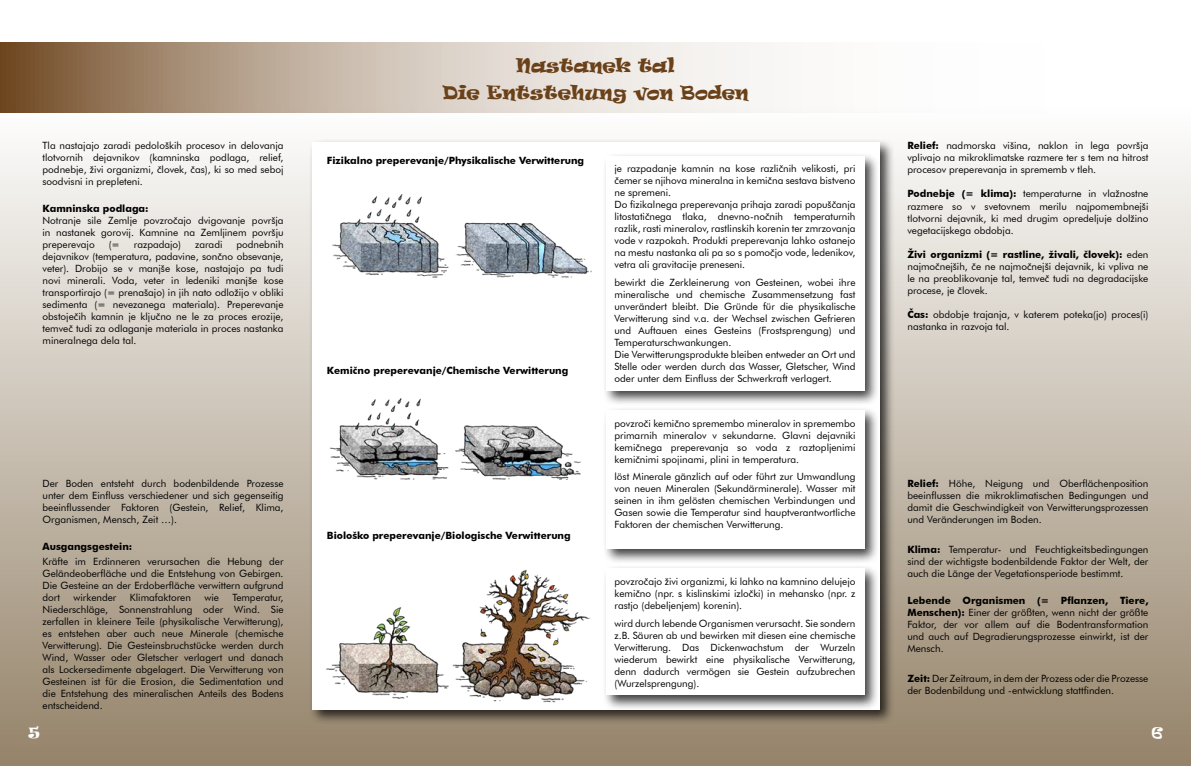
<style>
.page{position:relative;width:1191px;height:766px;background:#fff}
.page>*{position:absolute;margin:0;border:0;box-sizing:border-box;transform-origin:0 0}
.t1{font:18px/27.3px "Ravie";color:#6a4119;text-align:center}
.t2{font:14px "Ravie";color:#fff}
.t3{font:10px/12px "Futura BT";color:#000;text-align:justify}
.t4{font:10px/12px "Futura BT";color:#000101;text-align:justify}
.t5{font:700 10px "Futura BT";color:#000}
.s1{font-weight:700}
</style>
<div class="page">
<div style="left:0;top:0;width:1191px;height:765px;background:linear-gradient(to bottom,#fff,#97856c)"></div>
<svg style="left:0;top:43px;width:1191px;height:70px"></svg>
<div style="left:308px;top:138px;width:586px;height:586px;background:#000;opacity:.75"></div>
<div style="left:312px;top:142px;width:567px;height:567px;background:#fff"></div>
<img style="left:332px;top:194px;width:260px;height:84px">
<img style="left:330px;top:398px;width:251px;height:82px">
<img style="left:326px;top:570px;width:265px;height:133px">
<div style="left:602px;top:152px;width:277px;height:254px;background:#000;opacity:.75"></div>
<div style="left:606px;top:156px;width:258px;height:234px;background:#fff"></div>
<div style="left:602px;top:407px;width:277px;height:157px;background:#000;opacity:.75"></div>
<div style="left:606px;top:410px;width:258px;height:139px;background:#fff"></div>
<div style="left:602px;top:565px;width:277px;height:145px;background:#000;opacity:.75"></div>
<div style="left:606px;top:568px;width:258px;height:126px;background:#fff"></div>
<p class="t3" style="left:43px;top:140px;width:242px">Tla nastajajo zaradi pedoloških procesov in delovanja tlotvornih dejavnikov (kamninska podlaga, relief, podnebje, živi organizmi, človek, čas), ki so med seboj soodvisni in prepleteni.</p>
<p class="t5" style="left:43px;top:203px;width:108px">Kamninska podlaga:</p>
<p class="t3" style="left:43px;top:215px;width:242px">Notranje sile Zemlje povzročajo dvigovanje površja in nastanek gorovij. Kamnine na Zemljinem površju preperevajo</p>
<p class="t3" style="left:43px;top:239px;width:242px;text-indent:194px">podnebnih dejavnikov (temperatura, padavine, sončno obsevanje, veter). Drobijo se v manjše kose, nastajajo pa tudi novi minerali. Voda, veter in ledeniki manjše kose transportirajo (= prenašajo) in jih nato odložijo v obliki sedimenta (= nevezanega materiala). Preperevanje obstoječih kamnin je ključno ne le za proces erozije, temveč tudi za odlaganje materiala in proces nastanka mineralnega dela tal.</p>
<p class="t3" style="left:109px;top:239px;width:13px">(=</p>
<p class="t3" style="left:134px;top:239px;width:49px">razpadajo)</p>
<p class="t3" style="left:195px;top:239px;width:29px">zaradi</p>
<p class="t3" style="left:43px;top:477px;width:242px">Der Boden entsteht durch bodenbildende Prozesse unter dem Einfluss verschiedener und sich gegenseitig beeinflussender Faktoren (Gestein, Relief, Klima, Organismen, Mensch, Zeit …).</p>
<p class="t5" style="left:43px;top:540px;width:91px">Ausgangsgestein:</p>
<p class="t3" style="left:43px;top:555px;width:242px">Kräfte im Erdinneren verursachen die Hebung der Geländeoberfläche und die Entstehung von Gebirgen.<br>Die Gesteine an der Erdoberfläche verwittern aufgrund dort</p>
<p class="t3" style="left:74px;top:591px;width:44px">wirkender</p>
<p class="t3" style="left:130px;top:591px;width:62px">Klimafaktoren</p>
<p class="t3" style="left:204px;top:591px;width:16px">wie</p>
<p class="t3" style="left:43px;top:591px;width:242px;text-indent:190px">Temperatur, Niederschläge, Sonnenstrahlung oder Wind. Sie zerfallen in kleinere Teile (physikalische Verwitterung), es entstehen aber auch neue Minerale (chemische Verwitterung). Die Gesteinsbruchstücke werden durch Wind, Wasser oder Gletscher verlagert und danach als Lockersedimente abgelagert. Die Verwitterung von Gesteinen ist für die Erosion, die Sedimentation und die Entstehung des mineralischen Anteils des Bodens entscheidend.</p>
<h1 class="t1" style="left:442px;top:51px;width:308px">Nastanek tal<br>Die Entstehung von Boden</h1>
<p class="t5" style="left:327px;top:154px;width:259px">Fizikalno preperevanje/Physikalische Verwitterung</p>
<p class="t5" style="left:327px;top:364px;width:243px">Kemično preperevanje/Chemische Verwitterung</p>
<p class="t5" style="left:327px;top:529px;width:245px">Biološko preperevanje/Biologische Verwitterung</p>
<p class="t4" style="left:614px;top:162px;width:242px;text-align:left">je razpadanje kamnin na kose različnih velikosti, pri čemer se njihova mineralna in kemična sestava bistveno ne spremeni.<br>Do fizikalnega preperevanja prihaja zaradi popuščanja litostatičnega tlaka, dnevno-nočnih temperaturnih razlik, rasti mineralov, rastlinskih korenin ter zmrzovanja vode v razpokah. Produkti preperevanja lahko ostanejo na mestu nastanka ali pa so s pomočjo vode, ledenikov, vetra ali gravitacije preneseni.</p>
<p class="t4" style="left:614px;top:276px;width:242px;text-align:left">bewirkt die Zerkleinerung von Gesteinen, wobei ihre mineralische und chemische Zusammensetzung fast unverändert bleibt. Die Gründe für die physikalische Verwitterung sind v.a. der Wechsel zwischen Gefrieren und Auftauen eines Gesteins (Frostsprengung) und Temperaturschwankungen.<br>Die Verwitterungsprodukte bleiben entweder an Ort und Stelle oder werden durch das Wasser, Gletscher, Wind oder unter dem Einfluss der Schwerkraft verlagert.</p>
<p class="t4" style="left:614px;top:417px;width:242px">povzroči kemično spremembo mineralov in spremembo primarnih mineralov v sekundarne. Glavni dejavniki kemičnega preperevanja so voda z raztopljenimi kemičnimi spojinami, plini in temperatura.</p>
<p class="t4" style="left:614px;top:470px;width:242px">löst Minerale gänzlich auf oder führt zur Umwandlung von neuen Mineralen (Sekundärminerale). Wasser mit seinen in ihm gelösten chemischen Verbindungen und Gasen sowie die Temperatur sind hauptverantwortliche Faktoren der chemischen Verwitterung.</p>
<p class="t4" style="left:614px;top:575px;width:242px">povzročajo živi organizmi, ki lahko na kamnino delujejo kemično (npr. s kislinskimi izločki) in mehansko (npr. z rastjo (debeljenjem) korenin).</p>
<p class="t4" style="left:614px;top:616px;width:242px">wird durch lebende Organismen verursacht. Sie sondern z.B. Säuren ab und bewirken mit diesen eine chemische Verwitterung. Das Dickenwachstum der Wurzeln wiederum bewirkt eine physikalische Verwitterung, denn dadurch vermögen sie Gestein aufzubrechen (Wurzelsprengung).</p>
<p class="t3" style="left:907px;top:140px;width:242px"><span class="s1">Relief:</span> nadmorska višina, naklon in lega površja vplivajo na mikroklimatske razmere ter s tem na hitrost procesov preperevanja in sprememb v tleh.</p>
<p class="t3" style="left:907px;top:188px;width:242px"><span class="s1">Podnebje (= klima):</span> temperaturne in vlažnostne razmere so v svetovnem merilu najpomembnejši tlotvorni dejavnik, ki med drugim opredeljuje dolžino vegetacijskega obdobja.</p>
<p class="t3" style="left:907px;top:248px;width:242px"><span class="s1">Živi organizmi (= rastline, živali, človek):</span> eden najmočnejših, če ne najmočnejši dejavnik, ki vpliva ne le na preoblikovanje tal, temveč tudi na degradacijske procese, je človek.</p>
<p class="t3" style="left:907px;top:308px;width:242px"><span class="s1">Čas:</span> obdobje trajanja, v katerem poteka(jo) proces(i) nastanka in razvoja tal.</p>
<p class="t3" style="left:907px;top:477px;width:242px"><span class="s1">Relief:</span> Höhe, Neigung und Oberflächenposition beeinflussen die mikroklimatischen Bedingungen und damit die Geschwindigkeit von Verwitterungsprozessen und Veränderungen im Boden.</p>
<p class="t3" style="left:907px;top:543px;width:242px"><span class="s1">Klima:</span> Temperatur- und Feuchtigkeitsbedingungen sind der wichtigste bodenbildende Faktor der Welt, der auch die Länge der Vegetationsperiode bestimmt.</p>
<p class="t3" style="left:907px;top:594px;width:242px"><span class="s1">Lebende Organismen (= Pflanzen, Tiere, Menschen):</span> Einer der größten, wenn nicht der größte Faktor, der vor allem auf die Bodentransformation und auch auf Degradierungsprozesse einwirkt, ist der Mensch.</p>
<p class="t3" style="left:907px;top:672px;width:242px"><span class="s1">Zeit:</span> Der Zeitraum, in dem der Prozess oder die Prozesse der Bodenbildung und -entwicklung stattfinden.</p>
<h2 class="t2" style="left:28px;top:722px;width:13px">5</h2>
<h2 class="t2" style="left:1151px;top:722px;width:13px">6</h2>
</div>
